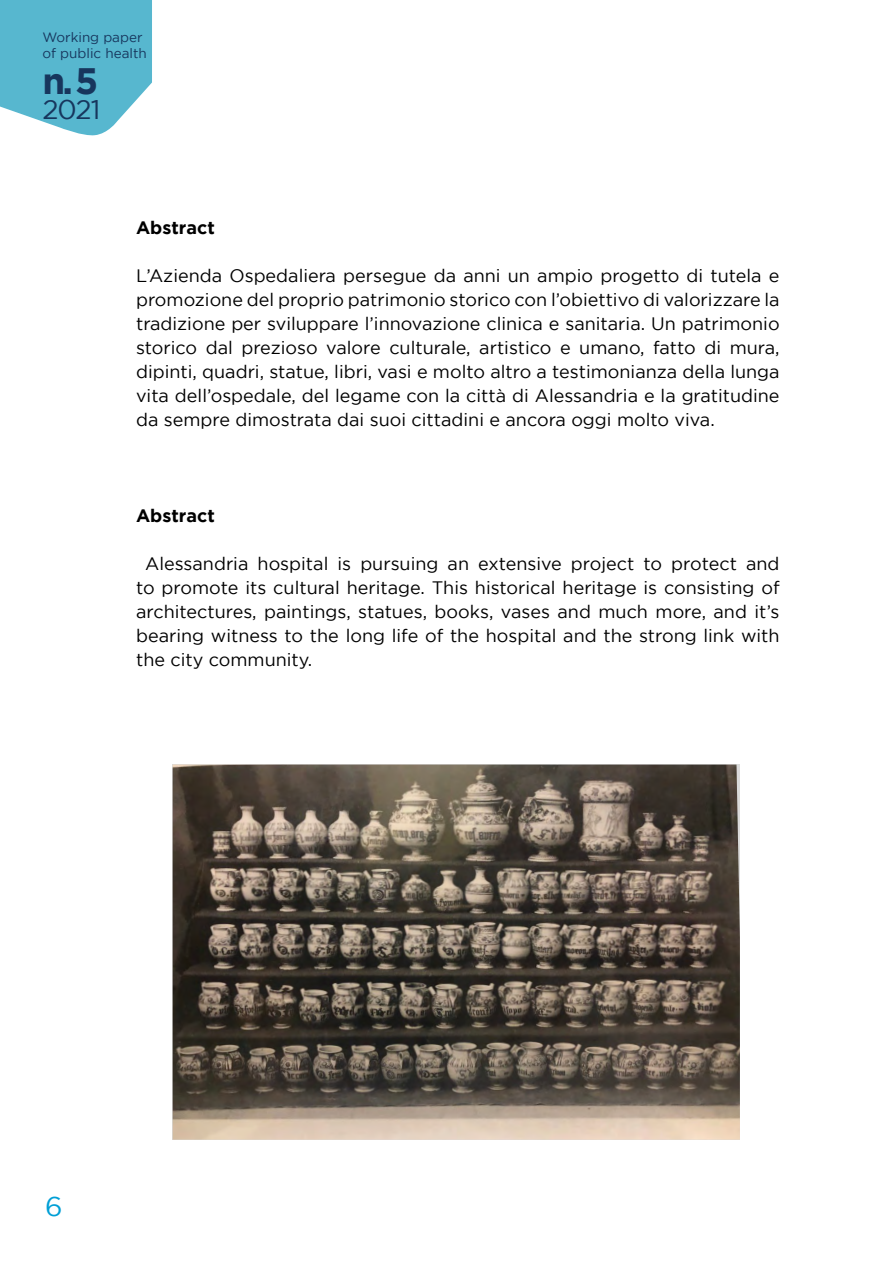
<style>
.page{position:relative;width:893px;height:1263px;background:#fff}
.page>*{position:absolute;margin:0;border:0;box-sizing:border-box;transform-origin:0 0}
.t1{font:700 36.75px "Gotham";color:#17365d}
.t2{font:27px "Gotham";color:#17365d}
.t3{font:27px "Gotham";color:#009fd6}
.t4{font:18px/24px "Gotham";color:#000;text-align:justify}
.t5{font:700 18px "Gotham";color:#000}
.t6{font:13.5px/16.2px "Gotham";color:#17365d}
</style>
<div class="page">
<svg style="left:0;top:0;width:152px;height:136px;background:#6bbfd4"></svg>
<img style="left:173px;top:765px;width:567px;height:375px">
<p class="t6" style="left:43px;top:29px;width:106px">Working paper of public health</p>
<h1 class="t1" style="left:43px;top:60px;width:57px">n. 5</h1>
<h2 class="t2" style="left:43px;top:95px;width:59px">2021</h2>
<p class="t5" style="left:136px;top:217px;width:80px">Abstract</p>
<p class="t4" style="left:136px;top:264px;width:645px">L’Azienda Ospedaliera persegue da anni un ampio progetto di tutela e promozione del proprio patrimonio storico con l’obiettivo di valorizzare la tradizione per sviluppare l’innovazione clinica e sanitaria. Un patrimonio storico dal prezioso valore culturale, artistico e umano, fatto di mura, dipinti, quadri, statue, libri, vasi e molto altro a testimonianza della lunga vita dell’ospedale, del legame con la città di Alessandria e la gratitudine da sempre dimostrata dai suoi cittadini e ancora oggi molto viva.</p>
<p class="t5" style="left:136px;top:505px;width:80px">Abstract</p>
<p class="t4" style="left:136px;top:552px;width:645px;text-indent:9px">Alessandria hospital is pursuing an extensive project to protect and to promote its cultural heritage. This historical heritage is consisting of architectures, paintings, statues, books, vases and much more, and it’s bearing witness to the long life of the hospital and the strong link with the city community.</p>
<h2 class="t3" style="left:45px;top:1191px;width:19px">6</h2>
</div>
